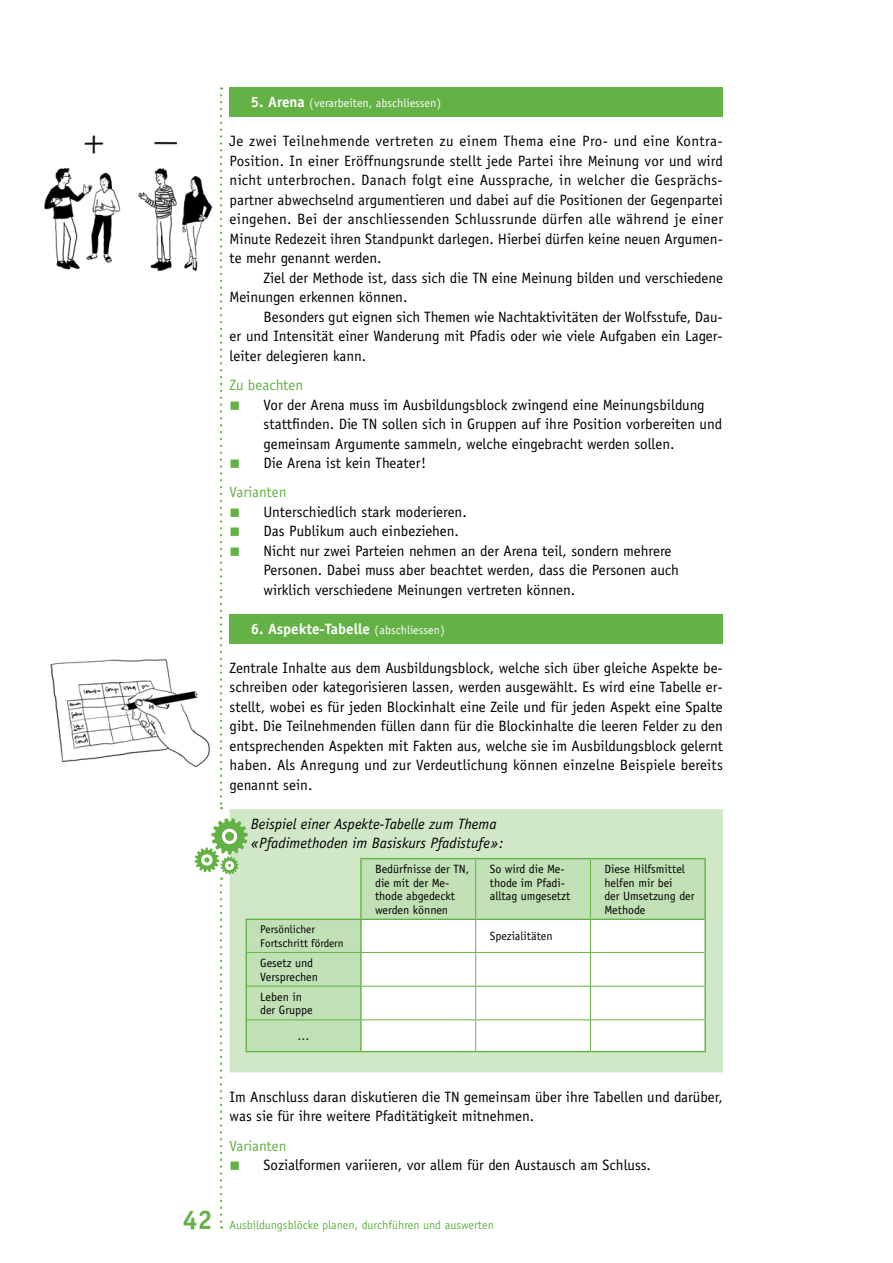
<style>
.page{position:relative;width:893px;height:1263px;background:#fff}
.page>*{position:absolute;margin:0;border:0;box-sizing:border-box;transform-origin:0 0}
.t1{font:700 27px "Officina Sans";color:#64b145}
.t2{font:15px/19.5px "Officina Sans";color:#000}
.t3{font:italic 15px/19.5px "Officina Sans";color:#000}
.t4{font:700 15px "Officina Sans";color:#fff}
.t5{font:15px "Officina Sans";color:#64b145}
.t6{font:12px/13.5px "Officina Sans";color:#000}
.t7{font:12px "Officina Sans";color:#64b145}
.t8{font:12px "Officina Sans";color:#fff}
.t9{font:11.25px/13.5px "Officina Sans";color:#000}
.s1{font-weight:700;font-size:15px}
.s2{color:#64b145}
.s3{font-weight:400;font-size:12px}
.s4{font-size:12px}
</style>
<div class="page">
<div style="left:230px;top:809px;width:493px;height:263px;background:#d0e8c7"></div>
<div style="left:230px;top:87px;width:493px;height:30px;background:#64b145"></div>
<div style="left:230px;top:614px;width:493px;height:30px;background:#64b145"></div>
<svg style="left:220px;top:87px;width:2px;height:722px"></svg>
<svg style="left:248px;top:859px;width:456px;height:192px;background:#c2e0b6"></svg>
<svg style="left:362px;top:920px;width:342px;height:131px"></svg>
<hr style="left:245px;top:919px;width:116px;height:1px;background:#64b145">
<hr style="left:360px;top:859px;width:2px;height:60px;background:#64b145">
<hr style="left:360px;top:858px;width:116px;height:1px;background:#64b145">
<hr style="left:361px;top:919px;width:115px;height:1px;background:#64b145">
<hr style="left:475px;top:859px;width:1px;height:60px;background:#64b145">
<hr style="left:476px;top:858px;width:114px;height:1px;background:#64b145">
<hr style="left:476px;top:919px;width:114px;height:1px;background:#64b145">
<hr style="left:590px;top:859px;width:1px;height:60px;background:#64b145">
<hr style="left:590px;top:858px;width:116px;height:1px;background:#64b145">
<hr style="left:704px;top:859px;width:2px;height:60px;background:#64b145">
<hr style="left:590px;top:919px;width:116px;height:1px;background:#64b145">
<hr style="left:360px;top:920px;width:2px;height:32px;background:#64b145">
<hr style="left:475px;top:920px;width:1px;height:32px;background:#64b145">
<hr style="left:590px;top:920px;width:1px;height:32px;background:#64b145">
<hr style="left:704px;top:920px;width:2px;height:32px;background:#64b145">
<hr style="left:247px;top:952px;width:114px;height:1px;background:#64b145">
<hr style="left:247px;top:986px;width:114px;height:1px;background:#64b145">
<hr style="left:360px;top:953px;width:2px;height:33px;background:#64b145">
<hr style="left:360px;top:986px;width:2px;height:33px;background:#64b145">
<hr style="left:361px;top:952px;width:115px;height:1px;background:#64b145">
<hr style="left:361px;top:986px;width:115px;height:1px;background:#64b145">
<hr style="left:475px;top:953px;width:1px;height:33px;background:#64b145">
<hr style="left:475px;top:986px;width:1px;height:33px;background:#64b145">
<hr style="left:476px;top:952px;width:114px;height:1px;background:#64b145">
<hr style="left:476px;top:986px;width:114px;height:1px;background:#64b145">
<hr style="left:590px;top:953px;width:1px;height:33px;background:#64b145">
<hr style="left:590px;top:986px;width:1px;height:33px;background:#64b145">
<hr style="left:590px;top:952px;width:114px;height:1px;background:#64b145">
<hr style="left:704px;top:952px;width:2px;height:34px;background:#64b145">
<hr style="left:704px;top:986px;width:2px;height:34px;background:#64b145">
<hr style="left:590px;top:986px;width:114px;height:1px;background:#64b145">
<hr style="left:247px;top:1019px;width:114px;height:1px;background:#64b145">
<hr style="left:245px;top:1051px;width:116px;height:1px;background:#64b145">
<hr style="left:360px;top:1020px;width:2px;height:31px;background:#64b145">
<hr style="left:361px;top:1019px;width:115px;height:1px;background:#64b145">
<hr style="left:361px;top:1051px;width:115px;height:1px;background:#64b145">
<hr style="left:475px;top:1020px;width:1px;height:31px;background:#64b145">
<hr style="left:476px;top:1019px;width:114px;height:1px;background:#64b145">
<hr style="left:476px;top:1051px;width:114px;height:1px;background:#64b145">
<hr style="left:590px;top:1020px;width:1px;height:31px;background:#64b145">
<hr style="left:590px;top:1019px;width:114px;height:1px;background:#64b145">
<hr style="left:704px;top:1020px;width:2px;height:31px;background:#64b145">
<hr style="left:590px;top:1051px;width:116px;height:1px;background:#64b145">
<svg style="left:195px;top:818px;width:53px;height:411px"></svg>
<img style="left:44px;top:135px;width:169px;height:137px">
<img style="left:50px;top:659px;width:160px;height:109px">
<p class="t8" style="left:251px;top:96px;width:192px"><span class="s1">5. Arena</span> (verarbeiten, abschliessen)</p>
<p class="t2" style="left:230px;top:131px;width:495px">Je zwei Teilnehmende vertreten zu einem Thema eine Pro- und eine Kontra-Position. In einer Eröffnungsrunde stellt jede Partei ihre Meinung vor und wird nicht unterbrochen. Danach folgt eine Aussprache, in welcher die Gesprächs&shy;partner abwechselnd argumentieren und dabei auf die Positionen der Gegenpartei eingehen. Bei der anschliessenden Schlussrunde dürfen alle während je einer Minute Redezeit ihren Standpunkt darlegen. Hierbei dürfen keine neuen Argumen&shy;te mehr genannt werden.</p>
<p class="t2" style="left:230px;top:268px;width:495px;text-indent:34px">Ziel der Methode ist, dass sich die TN eine Meinung bilden und verschiedene<br>Meinungen erkennen können.</p>
<p class="t2" style="left:230px;top:307px;width:495px;text-align:justify;text-indent:34px">Besonders gut eignen sich Themen wie Nachtaktivitäten der Wolfsstufe, Dau&shy;er und Intensität einer Wanderung mit Pfadis oder wie viele Aufgaben ein Lager&shy;leiter delegieren kann.</p>
<p class="t5" style="left:230px;top:376px;width:75px">Zu beachten</p>
<p class="t2" style="left:264px;top:395px;width:460px;text-indent:-34px"><span class="s2">■</span> Vor der Arena muss im Ausbildungsblock zwingend eine Meinungsbildung stattfinden. Die TN sollen sich in Gruppen auf ihre Position vorbereiten und gemeinsam Argumente sammeln, welche eingebracht werden sollen.</p>
<p class="t2" style="left:230px;top:448px;width:198px;line-height:29.2px"><span class="s2">■</span> Die Arena ist kein Theater!<br><span class="s2">Varianten</span></p>
<p class="t2" style="left:230px;top:502px;width:239px"><span class="s2">■</span> Unterschiedlich stark moderieren.</p>
<p class="t2" style="left:230px;top:521px;width:231px"><span class="s2">■</span> Das Publikum auch einbeziehen.</p>
<p class="t2" style="left:264px;top:541px;width:417px;text-indent:-34px"><span class="s2">■</span> Nicht nur zwei Parteien nehmen an der Arena teil, sondern mehrere<br>Personen. Dabei muss aber beachtet werden, dass die Personen auch wirklich verschiedene Meinungen vertreten können.</p>
<p class="t4" style="left:251px;top:619px;width:195px">6. Aspekte-Tabelle <span class="s3">(abschliessen)</span></p>
<p class="t2" style="left:230px;top:658px;width:495px;text-align:justify">Zentrale Inhalte aus dem Ausbildungsblock, welche sich über gleiche Aspekte be&shy;schreiben oder kategorisieren lassen, werden ausgewählt. Es wird eine Tabelle er&shy;stellt, wobei es für jeden Blockinhalt eine Zeile und für jeden Aspekt eine Spalte gibt. Die Teilnehmenden füllen dann für die Blockinhalte die leeren Felder zu den entsprechenden Aspekten mit Fakten aus, welche sie im Ausbildungsblock gelernt haben. Als Anregung und zur Verdeutlichung können einzelne Beispiele bereits genannt sein.</p>
<p class="t3" style="left:251px;top:814px;width:254px">Beispiel einer Aspekte-Tabelle zum Thema «Pfadimethoden im Basiskurs Pfadistufe»:</p>
<p class="t6" style="left:375px;top:862px;width:96px">Bedürfnisse der TN, die mit der Me&shy;thode abgedeckt werden können</p>
<p class="t6" style="left:490px;top:862px;width:82px">So wird die Me&shy;thode im Pfadi&shy;alltag umgesetzt</p>
<p class="t6" style="left:604px;top:862px;width:92px">Diese Hilfsmittel helfen mir bei<br>der Umsetzung der<br>Methode</p>
<p class="t9" style="left:260px;top:923px;width:85px">Persönlicher<br>Forts<span class="s4">c</span>hritt fördern</p>
<p class="t6" style="left:490px;top:929px;width:64px">Spezialitäten</p>
<p class="t6" style="left:260px;top:956px;width:59px">Gesetz und<br>Versprechen</p>
<p class="t6" style="left:260px;top:990px;width:54px">Leben in der Gruppe</p>
<p class="t6" style="left:298px;top:1029px;width:13px">…</p>
<p class="t2" style="left:230px;top:1087px;width:495px">Im Anschluss daran diskutieren die TN gemeinsam über ihre Tabellen und darüber, was sie für ihre weitere Pfaditätigkeit mitnehmen.</p>
<p class="t5" style="left:230px;top:1137px;width:59px">Varianten</p>
<p class="t2" style="left:230px;top:1155px;width:423px"><span class="s2">■</span> Sozialformen variieren, vor allem für den Austausch am Schluss.</p>
<h1 class="t1" style="left:183px;top:1202px;width:32px">42</h1>
<p class="t7" style="left:230px;top:1217px;width:266px">Ausbildungsblöcke planen, durchführen und auswerten</p>
</div>
